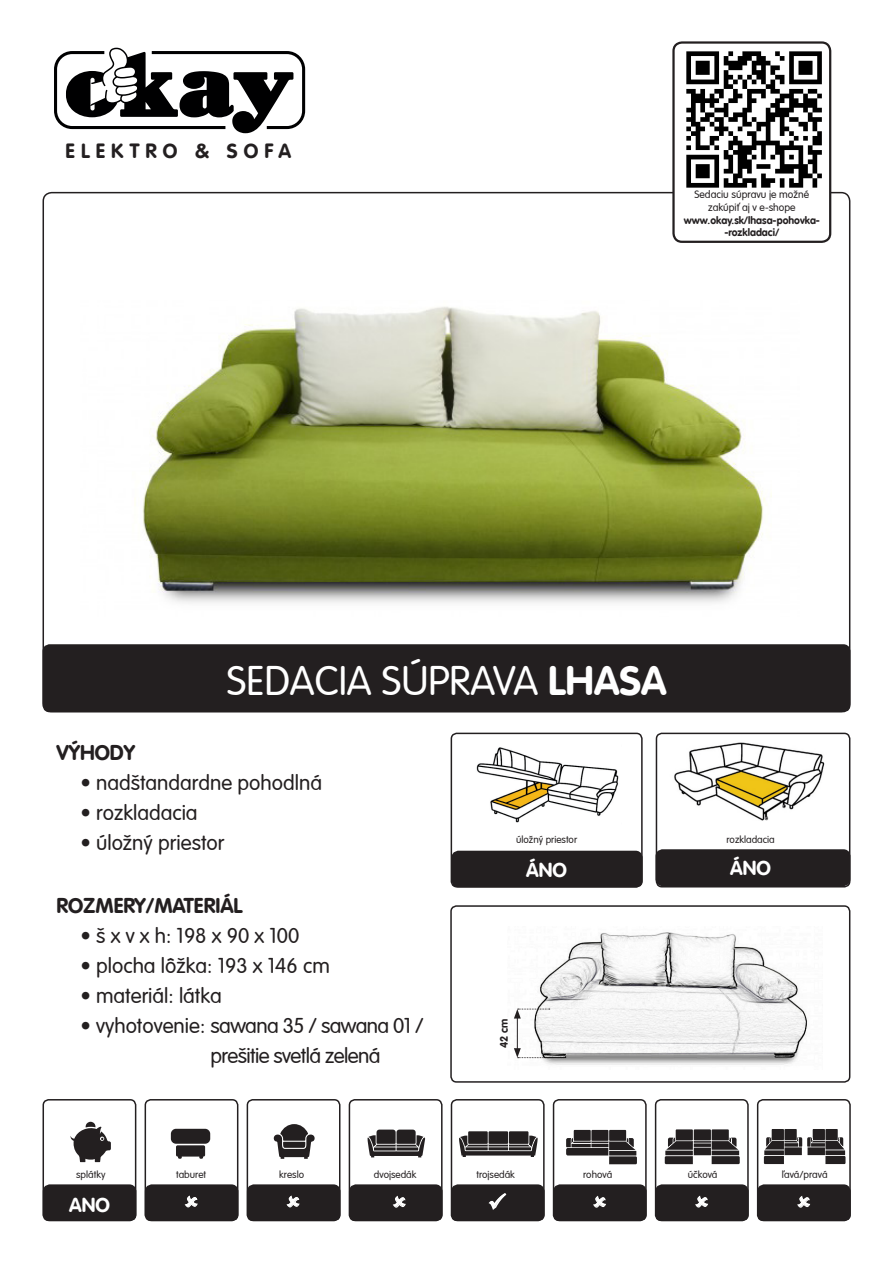
<style>
.page{position:relative;width:893px;height:1263px;background:#fff}
.page>*{position:absolute;margin:0;border:0;box-sizing:border-box;transform-origin:0 0}
.t1{font:300 40.5px "VAG Rounded LTCE";color:#fff}
.t2{font:300 21px "VAG Rounded LTCE";color:#231f20}
.t3{font:300 21px/30px "VAG Rounded LTCE";letter-spacing:-.03em;color:#231f20}
.t4{font:700 21px "VAG Rounded LTCE";color:#231f20}
.t5{font:700 20.25px "VAG Rounded LTCE";letter-spacing:.305em;color:#231f20}
.t6{font:700 19.95px "VAG Rounded LTCE";color:#fff}
.t7{font:700 10.8px "VAG Rounded LTCE";color:#231f20}
.t8{font:300 10.5px/12.6px "VAG Rounded LTCE";color:#231f20;text-align:center}
.t9{font:300 10.05px "VAG Rounded LTCE";color:#231f20}
.s1{font-weight:700}
</style>
<div class="page">
<img style="left:514px;top:932px;width:293px;height:133px">
<svg style="left:70px;top:1122px;width:41px;height:40px"></svg>
<svg style="left:665px;top:1129px;width:75px;height:35px"></svg>
<svg style="left:273px;top:1124px;width:42px;height:35px"></svg>
<svg style="left:171px;top:1129px;width:39px;height:30px"></svg>
<svg style="left:566px;top:1130px;width:71px;height:34px"></svg>
<svg style="left:459px;top:1131px;width:79px;height:26px;background:#585455"></svg>
<svg style="left:367px;top:1129px;width:58px;height:28px;background:#5f5c5c"></svg>
<svg style="left:764px;top:1129px;width:81px;height:35px"></svg>
<div style="left:672px;top:41px;width:159px;height:202px;border:2px solid #231f20;border-radius:9px"></div>
<div style="left:451px;top:733px;width:192px;height:154px;border:2px solid #231f20;border-radius:5px"></div>
<div style="left:656px;top:733px;width:194px;height:154px;border:2px solid #231f20;border-radius:5px"></div>
<div style="left:453px;top:852px;width:188px;height:34px;background:#231f20;border-radius:5px"></div>
<div style="left:451px;top:851px;width:192px;height:36px;border:3px solid #231f20;border-radius:5px"></div>
<div style="left:43px;top:1099px;width:93px;height:122px;border:2px solid #231f20;border-radius:5px"></div>
<div style="left:145px;top:1099px;width:93px;height:122px;border:2px solid #231f20;border-radius:5px"></div>
<div style="left:247px;top:1099px;width:93px;height:122px;border:2px solid #231f20;border-radius:5px"></div>
<div style="left:349px;top:1099px;width:94px;height:122px;border:2px solid #231f20;border-radius:5px"></div>
<div style="left:451px;top:1099px;width:94px;height:122px;border:2px solid #231f20;border-radius:5px"></div>
<div style="left:553px;top:1099px;width:94px;height:122px;border:2px solid #231f20;border-radius:5px"></div>
<div style="left:655px;top:1099px;width:94px;height:122px;border:2px solid #231f20;border-radius:5px"></div>
<div style="left:757px;top:1099px;width:94px;height:122px;border:2px solid #231f20;border-radius:5px"></div>
<div style="left:44px;top:1186px;width:91px;height:33px;background:#231f20;border-radius:5px"></div>
<div style="left:43px;top:1184px;width:93px;height:37px;border:3px solid #231f20;border-radius:5px"></div>
<div style="left:147px;top:1186px;width:90px;height:33px;background:#231f20;border-radius:5px"></div>
<div style="left:145px;top:1184px;width:93px;height:37px;border:3px solid #231f20;border-radius:5px"></div>
<div style="left:249px;top:1186px;width:90px;height:33px;background:#231f20;border-radius:5px"></div>
<div style="left:247px;top:1184px;width:93px;height:37px;border:3px solid #231f20;border-radius:5px"></div>
<div style="left:351px;top:1186px;width:90px;height:33px;background:#231f20;border-radius:5px"></div>
<div style="left:349px;top:1184px;width:94px;height:37px;border:3px solid #231f20;border-radius:5px"></div>
<div style="left:453px;top:1186px;width:90px;height:33px;background:#231f20;border-radius:5px"></div>
<div style="left:451px;top:1184px;width:94px;height:37px;border:3px solid #231f20;border-radius:5px"></div>
<div style="left:555px;top:1186px;width:90px;height:33px;background:#231f20;border-radius:5px"></div>
<div style="left:553px;top:1184px;width:94px;height:37px;border:3px solid #231f20;border-radius:5px"></div>
<div style="left:657px;top:1186px;width:90px;height:33px;background:#231f20;border-radius:5px"></div>
<div style="left:655px;top:1184px;width:94px;height:37px;border:3px solid #231f20;border-radius:5px"></div>
<div style="left:759px;top:1186px;width:90px;height:33px;background:#231f20;border-radius:5px"></div>
<div style="left:757px;top:1184px;width:94px;height:37px;border:3px solid #231f20;border-radius:5px"></div>
<img style="left:476px;top:747px;width:143px;height:76px">
<div style="left:657px;top:851px;width:192px;height:33px;background:#231f20;border-radius:5px"></div>
<div style="left:655px;top:849px;width:195px;height:37px;border:3px solid #231f20;border-radius:5px"></div>
<img style="left:674px;top:742px;width:151px;height:79px">
<div style="left:450px;top:905px;width:400px;height:178px;border:2px solid #231f20;border-radius:5px"></div>
<div style="left:44px;top:646px;width:805px;height:65px;background:#231f20;border-radius:5px"></div>
<div style="left:43px;top:644px;width:807px;height:68px;border:3px solid #231f20;border-radius:5px"></div>
<svg style="left:54px;top:48px;width:251px;height:85px"></svg>
<hr style="left:517px;top:1016px;width:1px;height:34px;background:#231f20">
<svg style="left:514px;top:1009px;width:36px;height:9px"></svg>
<svg style="left:514px;top:1048px;width:34px;height:10px"></svg>
<img style="left:135px;top:306px;width:637px;height:297px">
<img style="left:686px;top:52px;width:136px;height:136px">
<svg style="left:184px;top:1195px;width:14px;height:13px"></svg>
<svg style="left:286px;top:1195px;width:14px;height:13px"></svg>
<svg style="left:392px;top:1195px;width:14px;height:13px"></svg>
<svg style="left:593px;top:1195px;width:13px;height:13px"></svg>
<svg style="left:695px;top:1195px;width:13px;height:13px"></svg>
<svg style="left:797px;top:1196px;width:14px;height:12px"></svg>
<svg style="left:488px;top:1193px;width:19px;height:17px"></svg>
<p class="t5" style="left:66px;top:138px;width:227px">ELEKTRO &amp; SOFA</p>
<p class="t8" style="left:684px;top:189px;width:138px">Sedaciu súpravu je možné zakúpiť aj v e-shope <span class="s1">www.okay.sk/lhasa-pohovka--rozkladaci/</span></p>
<p class="t1" style="left:227px;top:656px;width:441px">SEDACIA SÚPRAVA <span class="s1">LHASA</span></p>
<p class="t4" style="left:56px;top:739px;width:80px">VÝHODY</p>
<p class="t2" style="left:80px;top:769px;width:243px">• nadštandardne pohodlná</p>
<p class="t2" style="left:80px;top:799px;width:119px">• rozkladacia</p>
<p class="t2" style="left:80px;top:829px;width:146px">• úložný priestor</p>
<p class="t4" style="left:56px;top:892px;width:188px">ROZMERY/MATERIÁL</p>
<p class="t2" style="left:80px;top:922px;width:221px">• š x v x h: 198 x 90 x 100</p>
<p class="t2" style="left:80px;top:952px;width:251px">• plocha lôžka: 193 x 146 cm</p>
<p class="t2" style="left:80px;top:982px;width:143px">• materiál: látka</p>
<p class="t3" style="left:211px;top:1011px;width:215px;text-indent:-130px">• vyhotovenie: sawana 35 / sawana 01 / prešitie svetlá zelená</p>
<p class="t9" style="left:516px;top:834px;width:63px">úložný priestor</p>
<p class="t9" style="left:726px;top:834px;width:50px">rozkladacia</p>
<p class="t6" style="left:730px;top:855px;width:42px">ÁNO</p>
<p class="t6" style="left:526px;top:857px;width:42px">ÁNO</p>
<p class="t7" style="left:497px;top:1048px;width:31px;rotate:-90deg">42 cm</p>
<p class="t9" style="left:76px;top:1168px;width:31px">splátky</p>
<p class="t9" style="left:176px;top:1168px;width:32px">taburet</p>
<p class="t9" style="left:279px;top:1168px;width:26px">kreslo</p>
<p class="t9" style="left:374px;top:1168px;width:44px">dvojsedák</p>
<p class="t9" style="left:476px;top:1168px;width:40px">trojsedák</p>
<p class="t9" style="left:583px;top:1168px;width:31px">rohová</p>
<p class="t9" style="left:688px;top:1168px;width:31px">účková</p>
<p class="t9" style="left:782px;top:1168px;width:47px">ľavá/pravá</p>
<p class="t6" style="left:69px;top:1192px;width:42px">ANO</p>
</div>
